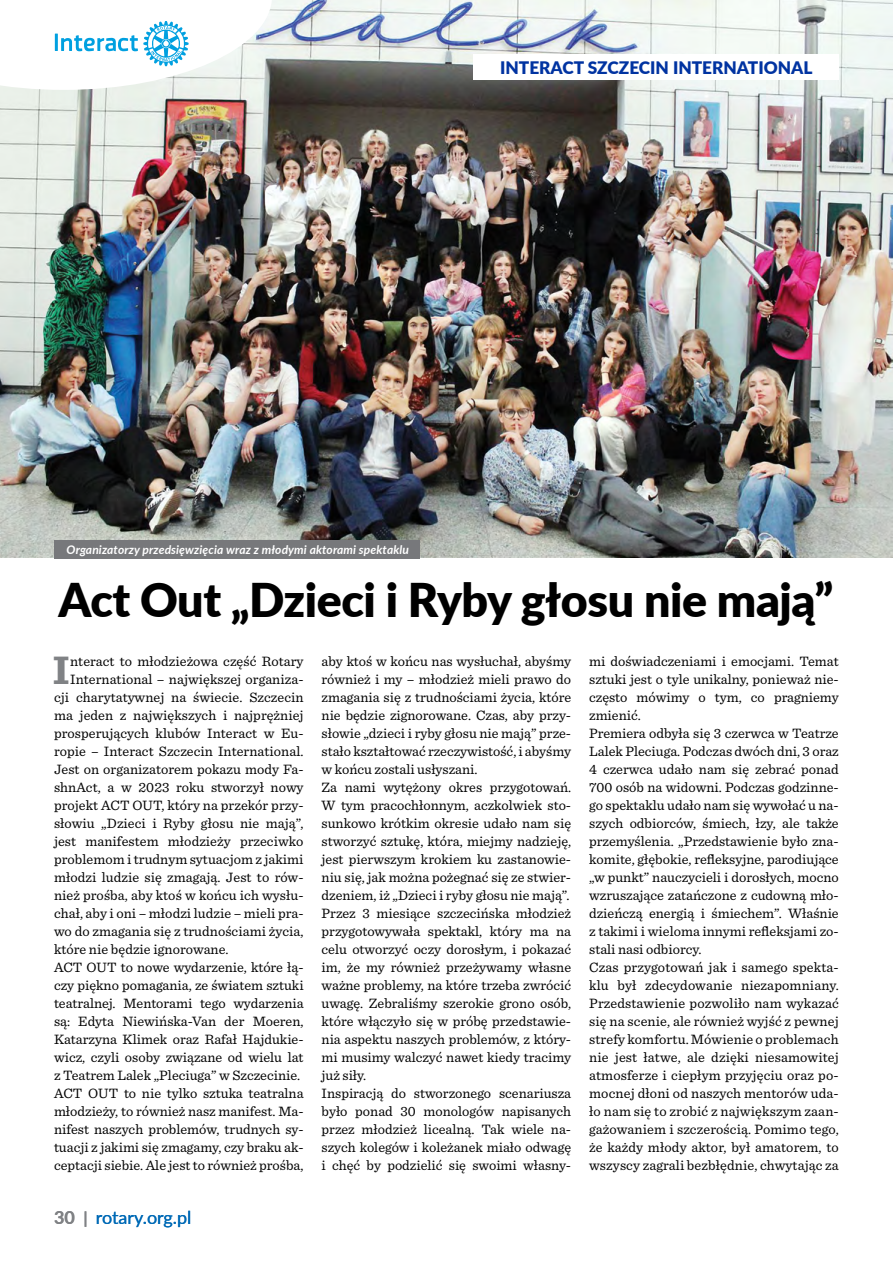
<style>
.page{position:relative;width:893px;height:1263px;background:#fff}
.page>*{position:absolute;margin:0;border:0;box-sizing:border-box;transform-origin:0 0}
.t1{font:900 46.5px "Lato";letter-spacing:-.01em;color:#000}
.t2{font:700 41.55px "Sentinel";color:#808285}
.t3{font:18px "Lato";color:#006ab6}
.t4{font:900 17.25px "Lato";color:#0033a1}
.t5{font:14.25px/18px "Sentinel";color:#000}
.t6{font:italic 700 12px "Lato";letter-spacing:.01em;color:#fff}
.s1{font-weight:700;color:#808285}
.s2{font-weight:700;font-size:16.5px;color:#808285}
</style>
<div class="page">
<img style="left:0;top:0;width:893px;height:557px">
<div style="left:54px;top:540px;width:366px;height:18px;background:#77787b"></div>
<div style="left:473px;top:54px;width:366px;height:26px;background:#fff"></div>
<svg style="left:0;top:0;width:272px;height:90px"></svg>
<p class="t4" style="left:500px;top:54px;width:314px">INTERACT SZCZECIN INTERNATIONAL</p>
<p class="t6" style="left:67px;top:541px;width:344px">Organizatorzy przedsięwzięcia wraz z młodymi aktorami spektaklu</p>
<h1 class="t1" style="left:58px;top:564px;width:776px">Act Out „Dzieci i Ryby głosu nie mają”</h1>
<h2 class="t2" style="left:52px;top:637px;width:19px">I</h2>
<p class="t5" style="left:70px;top:651px;width:235px">nteract to młodzieżowa część Rotary</p>
<p class="t5" style="left:70px;top:669px;width:235px">International – największej organiza-</p>
<p class="t5" style="left:54px;top:687px;width:251px">cji charytatywnej na świecie. Szczecin</p>
<p class="t5" style="left:54px;top:705px;width:251px">ma jeden z największych i najprężniej</p>
<p class="t5" style="left:54px;top:723px;width:251px">prosperujących klubów Interact w Eu-</p>
<p class="t5" style="left:54px;top:741px;width:251px">ropie – Interact Szczecin International.</p>
<p class="t5" style="left:54px;top:759px;width:251px">Jest on organizatorem pokazu mody Fa-</p>
<p class="t5" style="left:54px;top:777px;width:251px">shnAct, a w 2023 roku stworzył nowy</p>
<p class="t5" style="left:54px;top:795px;width:251px">projekt ACT OUT, który na przekór przy-</p>
<p class="t5" style="left:54px;top:813px;width:251px">słowiu „Dzieci i Ryby głosu nie mają”,</p>
<p class="t5" style="left:54px;top:831px;width:251px">jest manifestem młodzieży przeciwko</p>
<p class="t5" style="left:54px;top:849px;width:251px">problemom i trudnym sytuacjom z jakimi</p>
<p class="t5" style="left:54px;top:867px;width:251px">młodzi ludzie się zmagają. Jest to rów-</p>
<p class="t5" style="left:54px;top:885px;width:251px">nież prośba, aby ktoś w końcu ich wysłu-</p>
<p class="t5" style="left:54px;top:903px;width:251px">chał, aby i oni – młodzi ludzie – mieli pra-</p>
<p class="t5" style="left:54px;top:921px;width:251px">wo do zmagania się z trudnościami życia,</p>
<p class="t5" style="left:54px;top:939px;width:176px">które nie będzie ignorowane.</p>
<p class="t5" style="left:54px;top:957px;width:251px">ACT OUT to nowe wydarzenie, które łą-</p>
<p class="t5" style="left:54px;top:975px;width:251px">czy piękno pomagania, ze światem sztuki</p>
<p class="t5" style="left:54px;top:993px;width:251px">teatralnej. Mentorami tego wydarzenia</p>
<p class="t5" style="left:54px;top:1011px;width:251px">są: Edyta Niewińska-Van der Moeren,</p>
<p class="t5" style="left:54px;top:1029px;width:251px">Katarzyna Klimek oraz Rafał Hajdukie-</p>
<p class="t5" style="left:54px;top:1047px;width:251px">wicz, czyli osoby związane od wielu lat</p>
<p class="t5" style="left:54px;top:1065px;width:248px">z Teatrem Lalek „Pleciuga” w Szczecinie.</p>
<p class="t5" style="left:54px;top:1083px;width:251px">ACT OUT to nie tylko sztuka teatralna</p>
<p class="t5" style="left:54px;top:1101px;width:251px">młodzieży, to również nasz manifest. Ma-</p>
<p class="t5" style="left:54px;top:1119px;width:251px">nifest naszych problemów, trudnych sy-</p>
<p class="t5" style="left:54px;top:1137px;width:251px">tuacji z jakimi się zmagamy, czy braku ak-</p>
<p class="t5" style="left:54px;top:1155px;width:251px">ceptacji siebie. Ale jest to również prośba,</p>
<p class="t3" style="left:54px;top:1205px;width:139px"><span class="s1">30</span> <span class="s2">|</span> rotary.org.pl</p>
<p class="t5" style="left:322px;top:651px;width:251px">aby ktoś w końcu nas wysłuchał, abyśmy również i my – młodzież mieli prawo do zmagania się z trudnościami życia, które nie będzie zignorowane. Czas, aby przy&shy;słowie „dzieci i ryby głosu nie mają” prze&shy;stało kształtować rzeczywistość, i abyśmy w końcu zostali usłyszani.<br>Za nami wytężony okres przygotowań.<br>W tym pracochłonnym, aczkolwiek sto&shy;sunkowo krótkim okresie udało nam się stworzyć sztukę, która, miejmy nadzieję, jest pierwszym krokiem ku zastanowie&shy;niu się, jak można pożegnać się ze stwier&shy;dzeniem, iż „Dzieci i ryby głosu nie mają”.<br>Przez 3 miesiące szczecińska młodzież przygotowywała spektakl, który ma na celu otworzyć oczy dorosłym, i pokazać im, że my również przeżywamy własne ważne problemy, na które trzeba zwrócić uwagę. Zebraliśmy szerokie grono osób, które włączyło się w próbę przedstawie&shy;nia aspektu naszych problemów, z który&shy;mi musimy walczyć nawet kiedy tracimy już siły.<br>Inspiracją do stworzonego scenariusza było ponad 30 monologów napisanych przez młodzież licealną. Tak wiele na&shy;szych kolegów i koleżanek miało odwagę i chęć by podzielić się swoimi własny-</p>
<p class="t5" style="left:589px;top:651px;width:251px">mi doświadczeniami i emocjami. Temat sztuki jest o tyle unikalny, ponieważ nie&shy;często mówimy o tym, co pragniemy zmienić.<br>Premiera odbyła się 3 czerwca w Teatrze Lalek Pleciuga. Podczas dwóch dni, 3 oraz 4 czerwca udało nam się zebrać ponad 700 osób na widowni. Podczas godzinne&shy;go spektaklu udało nam się wywołać u na&shy;szych odbiorców, śmiech, łzy, ale także przemyślenia. „Przedstawienie było zna&shy;komite, głębokie, refleksyjne, parodiujące „w punkt” nauczycieli i dorosłych, mocno wzruszające zatańczone z cudowną mło&shy;dzieńczą energią i śmiechem”. Właśnie z takimi i wieloma innymi refleksjami zo&shy;stali nasi odbiorcy.<br>Czas przygotowań jak i samego spekta&shy;klu był zdecydowanie niezapomniany.<br>Przedstawienie pozwoliło nam wykazać się na scenie, ale również wyjść z pewnej strefy komfortu. Mówienie o problemach nie jest łatwe, ale dzięki niesamowitej atmosferze i ciepłym przyjęciu oraz po&shy;mocnej dłoni od naszych mentorów uda&shy;ło nam się to zrobić z największym zaan&shy;gażowaniem i szczerością. Pomimo tego, że każdy młody aktor, był amatorem, to wszyscy zagrali bezbłędnie, chwytając za</p>
</div>
